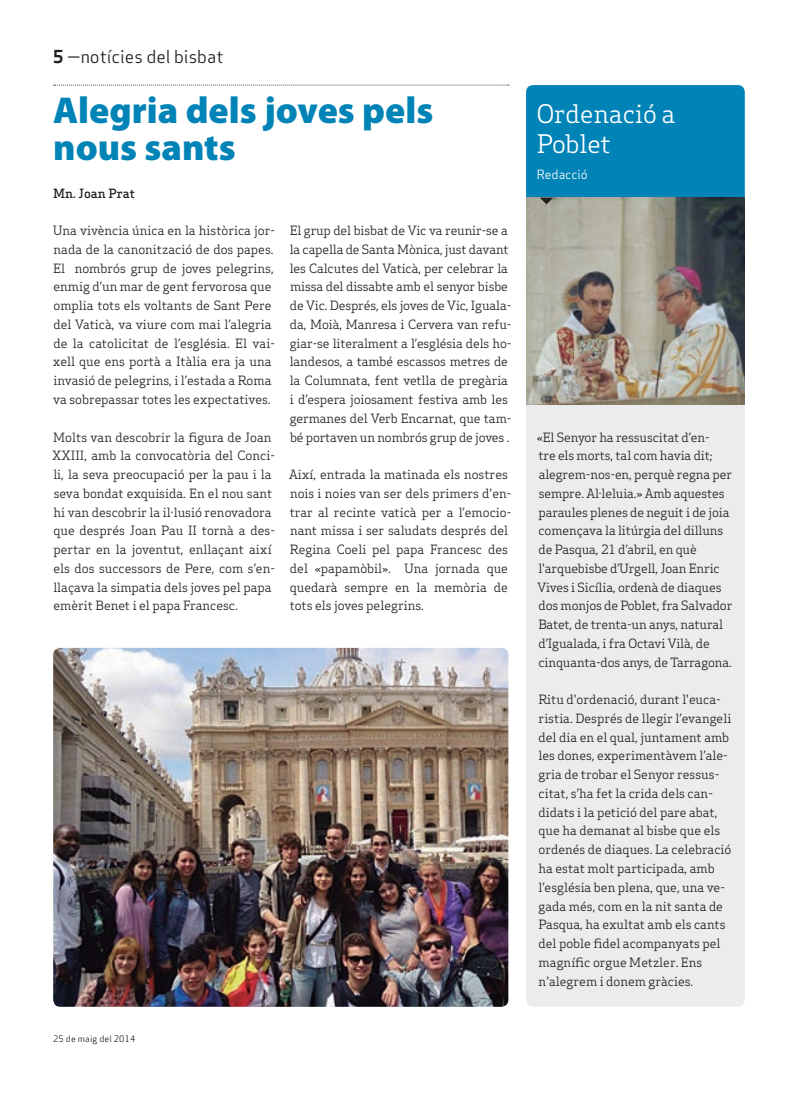
<style>
.page{position:relative;width:798px;height:1099px;background:#fff}
.page>*{position:absolute;margin:0;border:0;box-sizing:border-box;transform-origin:0 0}
.Titulars{font:900 37.5px/37.5px "Myriad Pro";color:#0083b6}
.Subtitol_Secció{font:25px/30px "Apex Serif";color:#fff}
.Capçalera{font:17.5px "Apex Sans Book T";color:#231f20}
.Text_General{font:12.5px/18.8px "Apex Serif";color:#231f20}
.Autors{font:500 12.5px "Apex Serif";color:#231f20}
.Titulars-2{font:12.5px "Apex Sans Book T";color:#fff}
.Data_Peu{font:8.75px "Apex Sans Book T";letter-spacing:.02em;color:#231f20}
.s1{font-family:"Apex Sans Bold T"}
</style>
<div class="page">
<svg style="left:54px;top:85px;width:454px;height:1px"></svg>
<img style="left:53px;top:648px;width:455px;height:358px">
<div style="left:526px;top:85px;width:218px;height:921px;background:#ececee;border-radius:7px"></div>
<div style="left:526px;top:85px;width:218px;height:150px;background:#0083b6"></div>
<img style="left:526px;top:198px;width:218px;height:206px">
<svg style="left:539px;top:198px;width:14px;height:6px"></svg>
<p class="Capçalera" style="left:53px;top:46px;width:172px"><span class="s1">5</span> —notícies del bisbat</p>
<p class="Titulars" style="left:53px;top:90px;width:381px">Alegria dels joves pels nous sants</p>
<p class="Autors" style="left:53px;top:185px;width:83px">Mn. Joan Prat</p>
<p class="Text_General" style="left:53px;top:221px;width:223px">Una vivència única en la històrica jor&shy;nada de la canonització de dos papes.<br>El nombrós grup de joves pelegrins, enmig d’un mar de gent fervorosa que omplia tots els voltants de Sant Pere del Vaticà, va viure com mai l’alegria de la catolicitat de l’església. El vai&shy;xell que ens portà a Itàlia era ja una invasió de pelegrins, i l’estada a Roma va sobrepassar totes les expectatives.</p>
<p class="Text_General" style="left:52px;top:427px;width:224px">Molts van descobrir la figura de Joan XXIII, amb la convocatòria del Conci&shy;li, la seva preocupació per la pau i la seva bondat exquisida. En el nou sant hi van descobrir la il·lusió renovadora que després Joan Pau II tornà a des&shy;pertar en la joventut, enllaçant així els dos successors de Pere, com s’en&shy;llaçava la simpatia dels joves pel papa emèrit Benet i el papa Francesc.</p>
<p class="Text_General" style="left:289px;top:221px;width:223px">El grup del bisbat de Vic va reunir-se a la capella de Santa Mònica, just davant les Calcutes del Vaticà, per celebrar la missa del dissabte amb el senyor bisbe de Vic. Després, els joves de Vic, Iguala&shy;da, Moià, Manresa i Cervera van refu&shy;giar-se literalment a l’església dels ho&shy;landesos, a també escassos metres de la Columnata, fent vetlla de pregària i d’espera joiosament festiva amb les germanes del Verb Encarnat, que tam&shy;bé portaven un nombrós grup de joves .</p>
<p class="Text_General" style="left:289px;top:465px;width:224px">Així, entrada la matinada els nostres nois i noies van ser dels primers d'en&shy;trar al recinte vaticà per a l’emocio&shy;nant missa i ser saludats després del Regina Coeli pel papa Francesc des del «papamòbil». Una jornada que quedarà sempre en la memòria de tots els joves pelegrins.</p>
<p class="Data_Peu" style="left:53px;top:1032px;width:84px">25 de maig del 2014</p>
<p class="Subtitol_Secció" style="left:536px;top:98px;width:140px">Ordenació a<br>Poblet</p>
<p class="Titulars-2" style="left:536px;top:166px;width:53px">Redacció</p>
<p class="Text_General" style="left:536px;top:427px;width:197px">«El Senyor ha ressuscitat d’en-<br>tre els morts, tal com havia dit; alegrem-nos-en, perquè regna per sempre. Al·leluia.» Amb aquestes paraules plenes de neguit i de joia començava la litúrgia del dilluns de Pasqua, 21 d’abril, en què l'arquebisbe d’Urgell, Joan Enric Vives i Sicília, ordenà de diaques dos monjos de Poblet, fra Salvador Batet, de trenta-un anys, natural d’Igualada, i fra Octavi Vilà, de cinquanta-dos anys, de Tarragona.</p>
<p class="Text_General" style="left:538px;top:690px;width:194px">Ritu d'ordenació, durant l'euca&shy;ristia. Després de llegir l’evangeli del dia en el qual, juntament amb les dones, experimentàvem l’ale&shy;gria de trobar el Senyor ressus&shy;citat, s’ha fet la crida dels can&shy;didats i la petició del pare abat, que ha demanat al bisbe que els ordenés de diaques. La celebració ha estat molt participada, amb l’església ben plena, que, una ve&shy;gada més, com en la nit santa de<br>Pasqua, ha exultat amb els cants del poble fidel acompanyats pel magnífic orgue Metzler. Ens n'alegrem i donem gràcies.</p>
</div>
